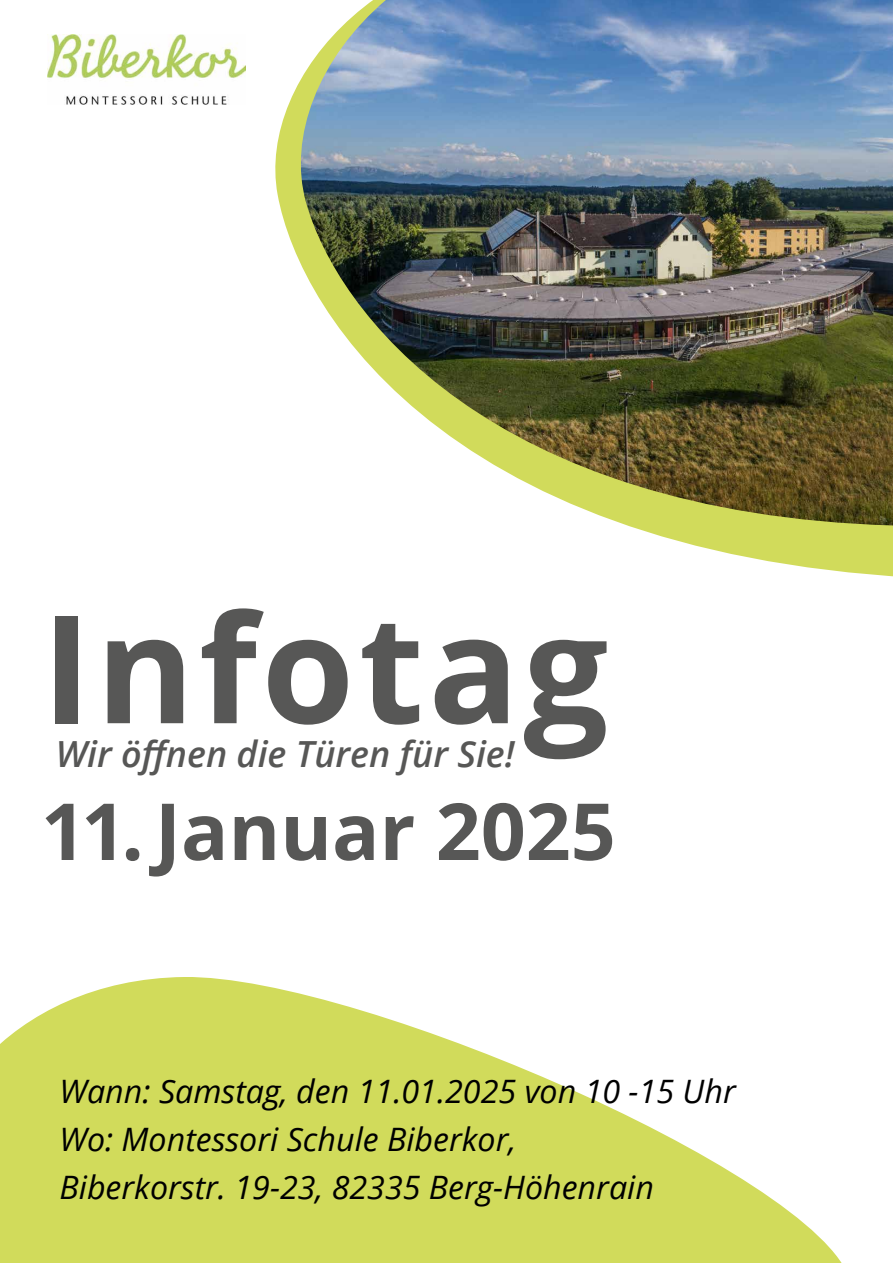
<style>
.page{position:relative;width:893px;height:1263px;background:#fff}
.page>*{position:absolute;margin:0;border:0;box-sizing:border-box;transform-origin:0 0}
.t1{font:700 150px "Open Sans";letter-spacing:.03em;color:#575756}
.t2{font:700 78.75px "Open Sans";color:#575756}
.t3{font:italic 600 36px "Open Sans";color:#575756}
.t4{font:italic 32.25px/48px "Open Sans";color:#000}
</style>
<div class="page">
<svg style="left:275px;top:81px;width:618px;height:496px"></svg>
<img style="left:300px;top:0;width:593px;height:525px">
<svg style="left:0;top:977px;width:842px;height:286px;fill:#d1db5b"></svg>
<img style="left:47px;top:34px;width:198px;height:71px">
<h1 class="t1" style="left:42px;top:563px;width:568px">Infotag</h1>
<p class="t3" style="left:56px;top:730px;width:460px">Wir öffnen die Türen für Sie!</p>
<h2 class="t2" style="left:41px;top:776px;width:576px">11. Januar 2025</h2>
<p class="t4" style="left:60px;top:1066px;width:678px">Wann: Samstag, den 11.01.2025 von 10 -15 Uhr<br>Wo: Montessori Schule Biberkor,<br>Biberkorstr. 19-23, 82335 Berg-Höhenrain</p>
</div>
